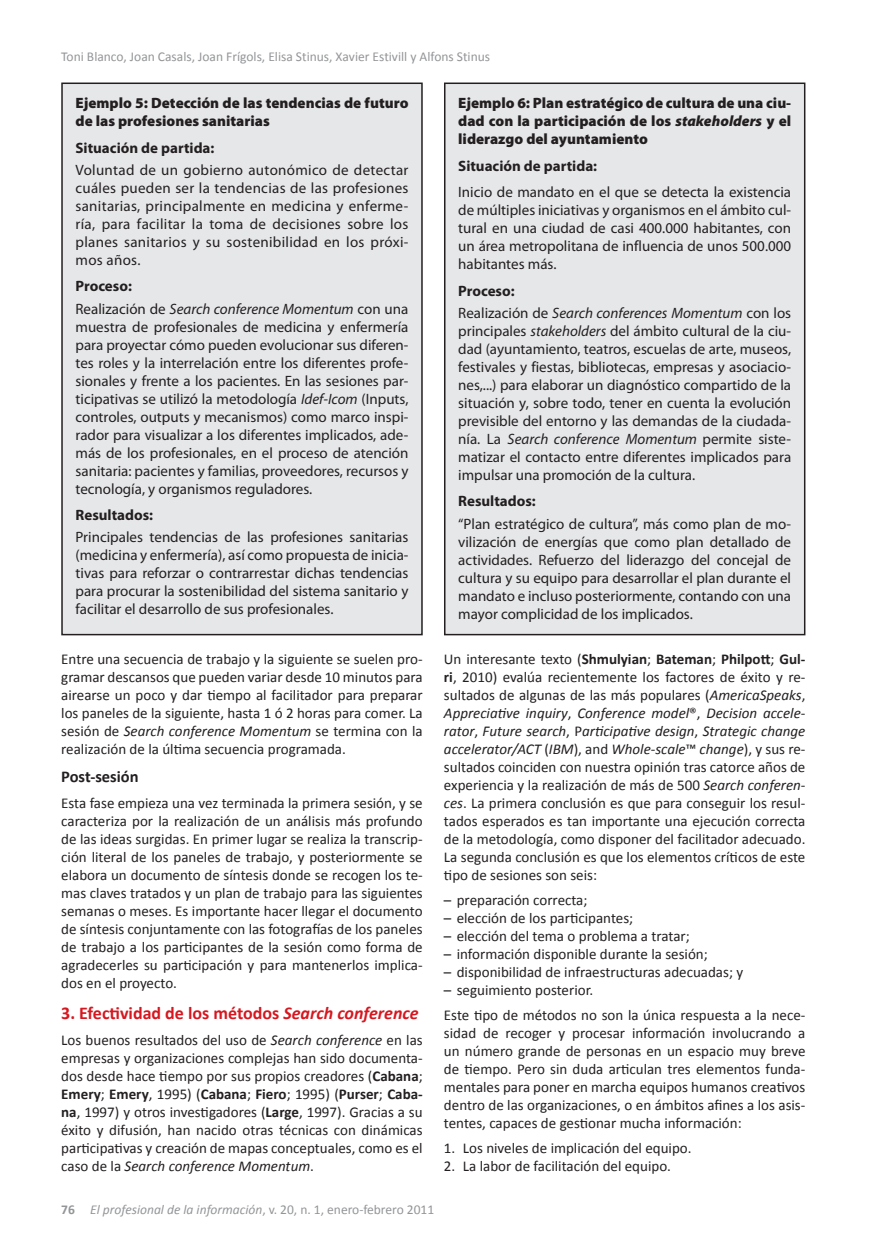
<style>
.page{position:relative;width:888px;height:1258px;background:#fff}
.page>*{position:absolute;margin:0;border:0;box-sizing:border-box;transform-origin:0 0}
.t1{font:700 18px "Calibri";color:#d7171f}
.t2{font:700 16.5px "Calibri";color:#231f20}
.t3{font:15px/18px "Calibri";color:#231f20;text-align:justify}
.t4{font:15px/18px "Myriad Pro";color:#231f20;text-align:justify}
.t5{font:900 15px/18px "Myriad Pro";color:#231f20;text-align:justify}
.t6{font:italic 15px/22.2px "Myriad Pro";color:#231f20}
.t7{font:700 15px "Myriad Pro";color:#231f20}
.t8{font:13.5px "Calibri";color:#939598}
.t9{font:italic 13.5px "Calibri";color:#939598}
.t10{font:700 13.5px "Calibri";color:#939598}
.s1{font-weight:700;font-style:normal}
.s2{font-style:normal}
.s3{font-style:italic}
.s4{font-weight:700}
</style>
<div class="page">
<div style="left:445px;top:83px;width:360px;height:552px;background:#e6e7e9"></div>
<div style="left:444px;top:83px;width:361px;height:552px;border:2px solid #231f20"></div>
<div style="left:62px;top:83px;width:360px;height:552px;background:#e6e7e9"></div>
<div style="left:61px;top:83px;width:362px;height:552px;border:2px solid #231f20"></div>
<p class="t8" style="left:61px;top:48px;width:430px">Toni Blanco, Joan Casals, Joan Frígols, Elisa Stinus, Xavier Estivill y Alfons Stinus</p>
<p class="t5" style="left:76px;top:93px;width:334px">Ejemplo 5: Detección de las tendencias de futuro de las profesiones sanitarias</p>
<p class="t7" style="left:76px;top:138px;width:140px">Situación de partida:</p>
<p class="t4" style="left:76px;top:161px;width:334px">Voluntad de un gobierno autonómico de detectar cuáles pueden ser la tendencias de las profesiones sanitarias, principalmente en medicina y enferme&shy;ría, para facilitar la toma de decisiones sobre los planes sanitarios y su sostenibilidad en los próxi&shy;mos años.</p>
<p class="t6" style="left:76px;top:275px;width:334px"><span class="s1">Proceso:<br></span><span class="s2">Realización de</span> Search conference Momentum <span class="s2">con una</span></p>
<p class="t4" style="left:76px;top:317px;width:334px">muestra de profesionales de medicina y enfermería para proyectar cómo pueden evolucionar sus diferen&shy;tes roles y la interrelación entre los diferentes profe&shy;sionales y frente a los pacientes. En las sesiones par&shy;ticipativas se utilizó la metodología <span class="s3">Idef-Icom</span> (Inputs, controles, outputs y mecanismos) como marco inspi&shy;rador para visualizar a los diferentes implicados, ade&shy;más de los profesionales, en el proceso de atención sanitaria: pacientes y familias, proveedores, recursos y tecnología, y organismos reguladores.</p>
<p class="t7" style="left:76px;top:505px;width:79px">Resultados:</p>
<p class="t4" style="left:76px;top:528px;width:334px">Principales tendencias de las profesiones sanitarias (medicina y enfermería), así como propuesta de inicia&shy;tivas para reforzar o contrarrestar dichas tendencias para procurar la sostenibilidad del sistema sanitario y facilitar el desarrollo de sus profesionales.</p>
<p class="t5" style="left:458px;top:93px;width:334px">Ejemplo 6: Plan estratégico de cultura de una ciu&shy;dad con la participación de los <span class="s3">stakeholders</span> y el liderazgo del ayuntamiento</p>
<p class="t7" style="left:458px;top:156px;width:140px">Situación de partida:</p>
<p class="t4" style="left:458px;top:183px;width:334px">Inicio de mandato en el que se detecta la existencia de múltiples iniciativas y organismos en el ámbito cul&shy;tural en una ciudad de casi 400.000 habitantes, con un área metropolitana de influencia de unos 500.000 habitantes más.</p>
<p class="t6" style="left:458px;top:279px;width:334px"><span class="s1">Proceso:<br></span><span class="s2">Realización de</span> Search conferences Momentum <span class="s2">con los</span></p>
<p class="t4" style="left:458px;top:322px;width:334px">principales <span class="s3">stakeholders</span> del ámbito cultural de la ciu&shy;dad (ayuntamiento, teatros, escuelas de arte, museos, festivales y fiestas, bibliotecas, empresas y asociacio&shy;nes,...) para elaborar un diagnóstico compartido de la situación y, sobre todo, tener en cuenta la evolución previsible del entorno y las demandas de la ciudada&shy;nía. La <span class="s3">Search conference Momentum</span> permite siste&shy;matizar el contacto entre diferentes implicados para impulsar una promoción de la cultura.</p>
<p class="t7" style="left:458px;top:491px;width:79px">Resultados:</p>
<p class="t4" style="left:458px;top:514px;width:334px">“Plan estratégico de cultura”, más como plan de mo&shy;vilización de energías que como plan detallado de actividades. Refuerzo del liderazgo del concejal de cultura y su equipo para desarrollar el plan durante el mandato e incluso posteriormente, contando con una mayor complicidad de los implicados.</p>
<p class="t3" style="left:61px;top:650px;width:363px">Entre una secuencia de trabajo y la siguiente se suelen pro&shy;gramar descansos que pueden variar desde 10 minutos para airearse un poco y dar tiempo al facilitador para preparar los paneles de la siguiente, hasta 1 ó 2 horas para comer. La sesión de <span class="s3">Search conference Momentum</span> se termina con la realización de la última secuencia programada.</p>
<p class="t2" style="left:61px;top:766px;width:79px">Post-sesión</p>
<p class="t3" style="left:61px;top:794px;width:363px">Esta fase empieza una vez terminada la primera sesión, y se caracteriza por la realización de un análisis más profundo de las ideas surgidas. En primer lugar se realiza la transcrip&shy;ción literal de los paneles de trabajo, y posteriormente se elabora un documento de síntesis donde se recogen los te&shy;mas claves tratados y un plan de trabajo para las siguientes semanas o meses. Es importante hacer llegar el documento de síntesis conjuntamente con las fotografías de los paneles de trabajo a los participantes de la sesión como forma de agradecerles su participación y para mantenerlos implica&shy;dos en el proyecto.</p>
<p class="t1" style="left:61px;top:1001px;width:359px">3. Efectividad de los métodos <span class="s3">Search conference</span></p>
<p class="t3" style="left:61px;top:1031px;width:363px">Los buenos resultados del uso de <span class="s3">Search conference</span> en las empresas y organizaciones complejas han sido documenta&shy;dos desde hace tiempo por sus propios creadores (<span class="s4">Cabana</span>; <span class="s4">Emery</span>; <span class="s4">Emery</span>, 1995) (<span class="s4">Cabana</span>; <span class="s4">Fiero</span>; 1995) (<span class="s4">Purser</span>; <span class="s4">Caba&shy;na</span>, 1997) y otros investigadores (<span class="s4">Large</span>, 1997). Gracias a su éxito y difusión, han nacido otras técnicas con dinámicas participativas y creación de mapas conceptuales, como es el caso de la <span class="s3">Search conference Momentum</span>.</p>
<p class="t3" style="left:444px;top:650px;width:363px">Un interesante texto (<span class="s4">Shmulyian</span>; <span class="s4">Bateman</span>; <span class="s4">Philpott</span>; <span class="s4">Gul&shy;ri</span>, 2010) evalúa recientemente los factores de éxito y re&shy;sultados de algunas de las más populares (<span class="s3">AmericaSpeaks</span>, <span class="s3">Appreciative inquiry</span>, <span class="s3">Conference model</span>®, <span class="s3">Decision accele&shy;rator</span>, <span class="s3">Future search</span>, P<span class="s3">articipative design</span>, <span class="s3">Strategic change accelerator/ACT</span> (<span class="s3">IBM</span>), and <span class="s3">Whole-scale</span>™ <span class="s3">change</span>), y sus re&shy;sultados coinciden con nuestra opinión tras catorce años de experiencia y la realización de más de 500 <span class="s3">Search conferen&shy;ces</span>. La primera conclusión es que para conseguir los resul&shy;tados esperados es tan importante una ejecución correcta de la metodología, como disponer del facilitador adecuado.<br>La segunda conclusión es que los elementos críticos de este tipo de sesiones son seis:</p>
<p class="t3" style="left:444px;top:891px;width:145px">– preparación correcta;</p>
<p class="t3" style="left:444px;top:909px;width:191px">– elección de los participantes;</p>
<p class="t3" style="left:444px;top:927px;width:247px">– elección del tema o problema a tratar;</p>
<p class="t3" style="left:444px;top:945px;width:265px">– información disponible durante la sesión;</p>
<p class="t3" style="left:444px;top:963px;width:301px">– disponibilidad de infraestructuras adecuadas; y</p>
<p class="t3" style="left:444px;top:977px;width:363px;line-height:25.2px">– seguimiento posterior.<br>Este tipo de métodos no son la única respuesta a la nece-</p>
<p class="t3" style="left:444px;top:1024px;width:363px">sidad de recoger y procesar información involucrando a un número grande de personas en un espacio muy breve de tiempo. Pero sin duda articulan tres elementos funda&shy;mentales para poner en marcha equipos humanos creativos dentro de las organizaciones, o en ámbitos afines a los asis&shy;tentes, capaces de gestionar mucha información:</p>
<p class="t3" style="left:444px;top:1139px;width:249px">1. Los niveles de implicación del equipo.</p>
<p class="t3" style="left:444px;top:1157px;width:229px">2. La labor de facilitación del equipo.</p>
<p class="t10" style="left:61px;top:1200px;width:8px">76</p>
<p class="t9" style="left:90px;top:1200px;width:345px">El profesional de la información<span class="s2">, v. 20, n. 1, enero-febrero 2011</span></p>
</div>
